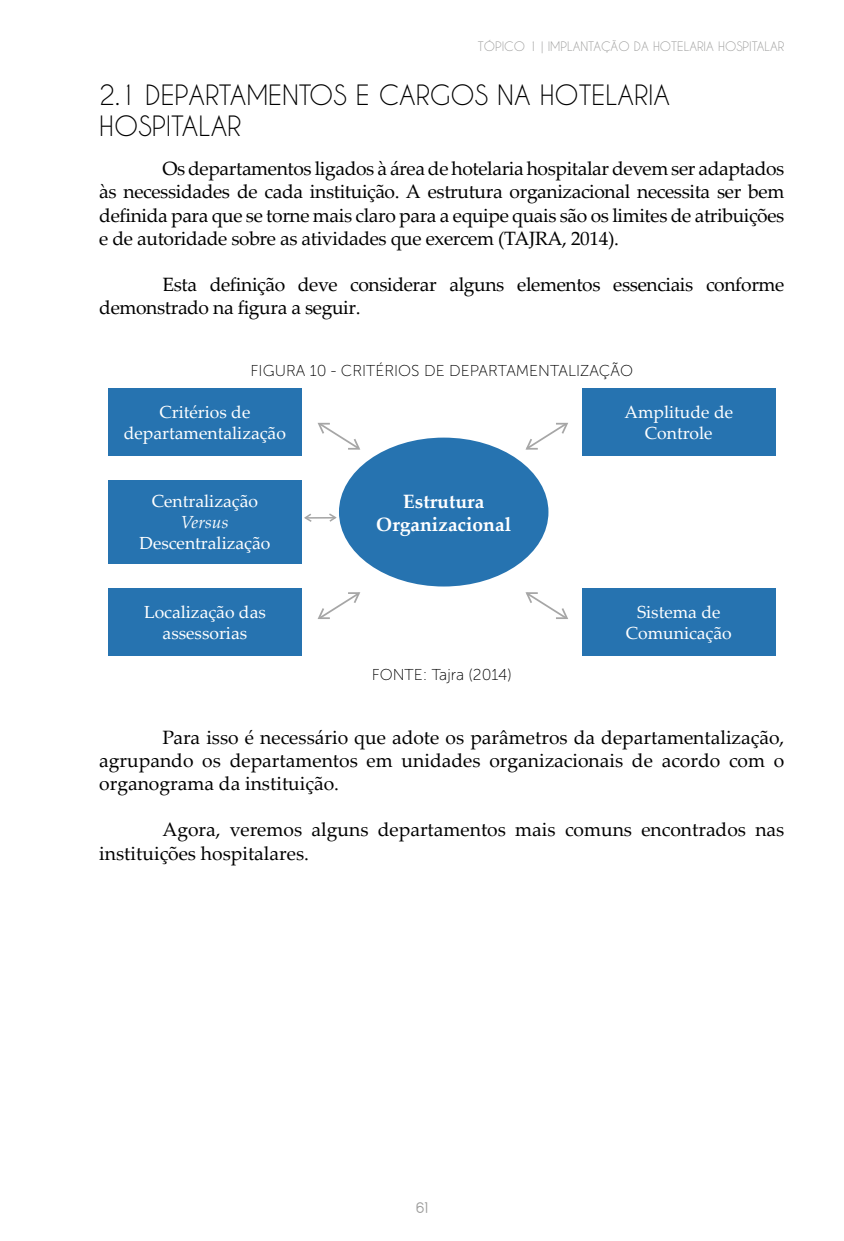
<style>
.page{position:relative;width:844px;height:1241px;background:#fff}
.page>*{position:absolute;margin:0;border:0;box-sizing:border-box;transform-origin:0 0}
.t1{font:26.25px/31.5px "Caviar Dreams";color:#000}
.t2{font:19.25px/23.1px "Palatino Linotype";letter-spacing:-.02em;color:#000;text-align:justify}
.t3{font:19.25px/23.1px "Palatino Linotype";color:#000}
.t4{font:700 19.25px/23.1px "Palatino Linotype";color:#fff;text-align:center}
.t5{font:17.5px/21px "Palatino Linotype";color:#fff;text-align:center}
.t6{font:italic 17.5px "Palatino Linotype";color:#fff}
.t7{font:17.5px "Alcefun Round";color:#9d9d9c}
.t8{font:15.75px "Museo Sans 100";color:#000}
.t9{font:12.25px "Caviar Dreams";color:#9d9d9c}
</style>
<div class="page">
<div style="left:339px;top:437px;width:209px;height:149px;background:#2673b0;border-radius:50%"></div>
<div style="left:108px;top:388px;width:193px;height:67px;background:#2673b0"></div>
<div style="left:582px;top:388px;width:193px;height:67px;background:#2673b0"></div>
<div style="left:582px;top:588px;width:193px;height:68px;background:#2673b0"></div>
<div style="left:108px;top:588px;width:193px;height:68px;background:#2673b0"></div>
<div style="left:108px;top:480px;width:193px;height:83px;background:#2673b0"></div>
<svg style="left:525px;top:422px;width:43px;height:28px"></svg>
<svg style="left:525px;top:592px;width:43px;height:27px"></svg>
<svg style="left:317px;top:422px;width:44px;height:28px"></svg>
<svg style="left:317px;top:592px;width:44px;height:27px"></svg>
<svg style="left:304px;top:513px;width:33px;height:9px"></svg>
<p class="t9" style="left:478px;top:40px;width:308px">TÓPICO 1 | IMPLANTAÇÃO DA HOTELARIA HOSPITALAR</p>
<h1 class="t1" style="left:99px;top:79px;width:572px">2.1 DEPARTAMENTOS E CARGOS NA HOTELARIA<br>HOSPITALAR</h1>
<p class="t2" style="left:99px;top:156px;width:686px;text-indent:63px">Os departamentos ligados à área de hotelaria hospitalar devem ser adaptados às necessidades de cada instituição. A estrutura organizacional necessita ser bem definida para que se torne mais claro para a equipe quais são os limites de atribuições e de autoridade sobre as atividades que exercem (TAJRA, 2014).</p>
<p class="t2" style="left:99px;top:272px;width:686px;text-indent:63px">Esta definição deve considerar alguns elementos essenciais conforme demonstrado na figura a seguir.</p>
<p class="t8" style="left:250px;top:361px;width:384px">FIGURA 10 - CRITÉRIOS DE DEPARTAMENTALIZAÇÃO</p>
<p class="t5" style="left:124px;top:400px;width:163px">Critérios de departamentalização</p>
<p class="t5" style="left:624px;top:400px;width:110px">Amplitude de<br>Controle</p>
<p class="t5" style="left:152px;top:490px;width:108px">Centralização</p>
<p class="t6" style="left:181px;top:510px;width:49px">Versus</p>
<p class="t5" style="left:139px;top:532px;width:132px">Descentralização</p>
<p class="t5" style="left:144px;top:601px;width:123px">Localização das assessorias</p>
<p class="t4" style="left:376px;top:488px;width:136px">Estrutura<br>Organizacional</p>
<p class="t8" style="left:371px;top:666px;width:142px">FONTE: Tajra (2014)</p>
<p class="t5" style="left:625px;top:601px;width:107px">Sistema de<br>Comunicação</p>
<p class="t2" style="left:99px;top:725px;width:686px;text-indent:63px">Para isso é necessário que adote os parâmetros da departamentalização, agrupando os departamentos em unidades organizacionais de acordo com o organograma da instituição.</p>
<p class="t3" style="left:99px;top:817px;width:686px;text-indent:63px">Agora, veremos alguns departamentos mais comuns encontrados nas instituições hospitalares.</p>
<p class="t7" style="left:416px;top:1197px;width:13px">61</p>
</div>
